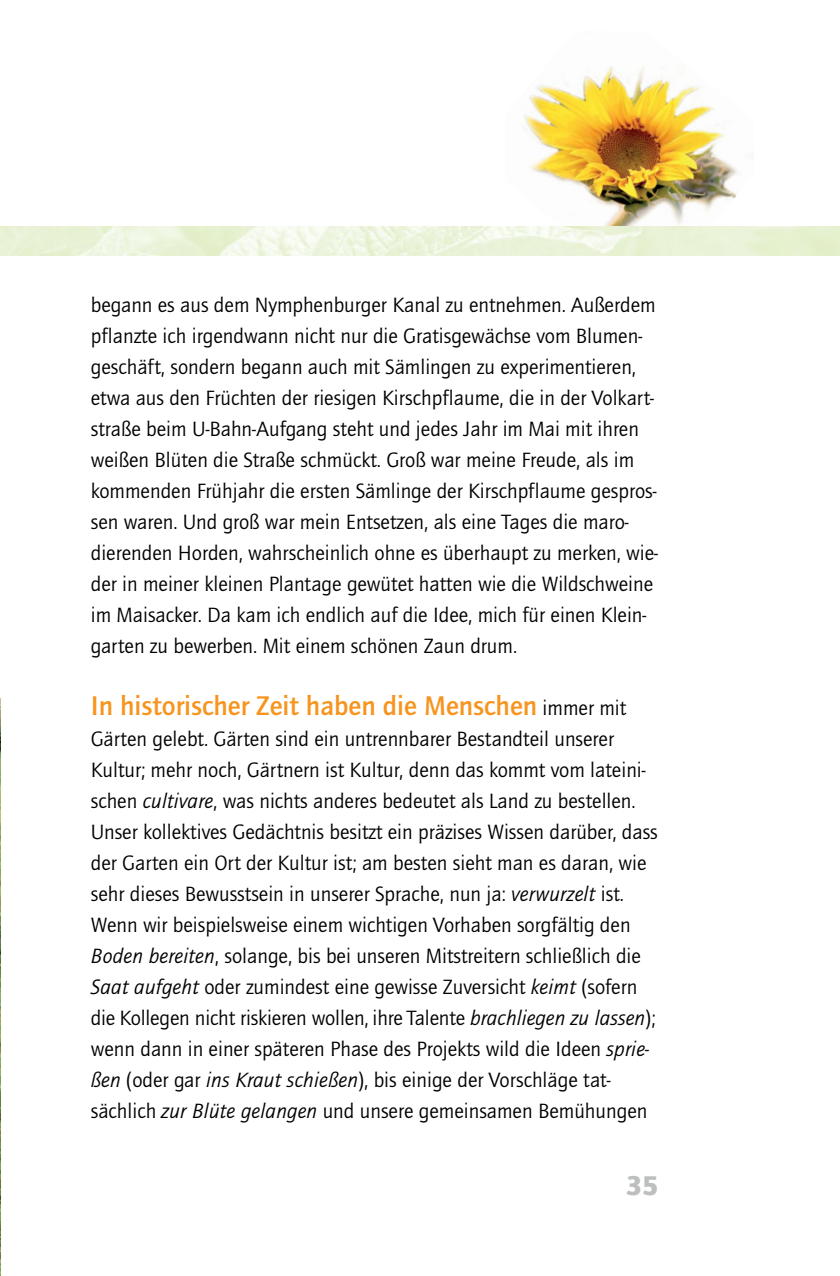
<style>
.page{position:relative;width:840px;height:1276px;background:#fff}
.page>*{position:absolute;margin:0;border:0;box-sizing:border-box;transform-origin:0 0}
.t1{font:700 28px "Quay Itc T";color:#f7941e}
.t2{font:28px "Quay Itc T Blac";color:#bcbec0}
.t3{font:21.4px/31px "Quay Itc T";color:#000}
.s1{font-weight:400;font-size:21.4px;color:#000}
.s2{font-style:italic}
</style>
<div class="page">
<img style="left:505px;top:66px;width:248px;height:161px">
<img style="left:0;top:227px;width:839px;height:28px">
<img style="left:0;top:699px;width:1px;height:577px">
<p class="t3" style="left:91px;top:291px;width:568px">begann es aus dem Nymphenburger Kanal zu entnehmen. Außerdem pflanzte ich irgendwann nicht nur die Gratisgewächse vom Blumen&shy;geschäft, sondern begann auch mit Sämlingen zu experimentieren, etwa aus den Früchten der riesigen Kirschpflaume, die in der Volkart&shy;straße beim U-Bahn-Aufgang steht und jedes Jahr im Mai mit ihren weißen Blüten die Straße schmückt. Groß war meine Freude, als im kommenden Frühjahr die ersten Sämlinge der Kirschpflaume gespros&shy;sen waren. Und groß war mein Entsetzen, als eine Tages die maro - dierenden Horden, wahrscheinlich ohne es überhaupt zu merken, wie&shy;der in meiner kleinen Plantage gewütet hatten wie die Wildschweine im Maisacker. Da kam ich endlich auf die Idee, mich für einen Klein&shy;garten zu bewerben. Mit einem schönen Zaun drum.</p>
<h1 class="t1" style="left:91px;top:695px;width:536px">In historischer Zeit haben die Menschen <span class="s1">immer mit</span></h1>
<p class="t3" style="left:91px;top:725px;width:568px">Gärten gelebt. Gärten sind ein untrennbarer Bestandteil unserer Kultur; mehr noch, Gärtnern ist Kultur, denn das kommt vom lateini&shy;schen <span class="s2">cultivare</span>, was nichts anderes bedeutet als Land zu bestellen.<br>Unser kollektives Gedächtnis besitzt ein präzises Wissen darüber, dass der Garten ein Ort der Kultur ist; am besten sieht man es daran, wie sehr dieses Bewusstsein in unserer Sprache, nun ja: <span class="s2">verwurzelt</span> ist.<br>Wenn wir beispielsweise einem wichtigen Vorhaben sorgfältig den <span class="s2">Boden bereiten</span>, solange, bis bei unseren Mitstreitern schließlich die <span class="s2">Saat aufgeht</span> oder zumindest eine gewisse Zuversicht <span class="s2">keimt</span> (sofern die Kollegen nicht riskieren wollen, ihre Talente <span class="s2">brachliegen zu lassen</span>); wenn dann in einer späteren Phase des Projekts wild die Ideen <span class="s2">sprie&shy;ßen</span> (oder gar <span class="s2">ins Kraut schießen</span>), bis einige der Vorschläge tat - sächlich <span class="s2">zur Blüte gelangen</span> und unsere gemeinsamen Bemühungen</p>
<h1 class="t2" style="left:625px;top:1174px;width:34px">35</h1>
</div>
